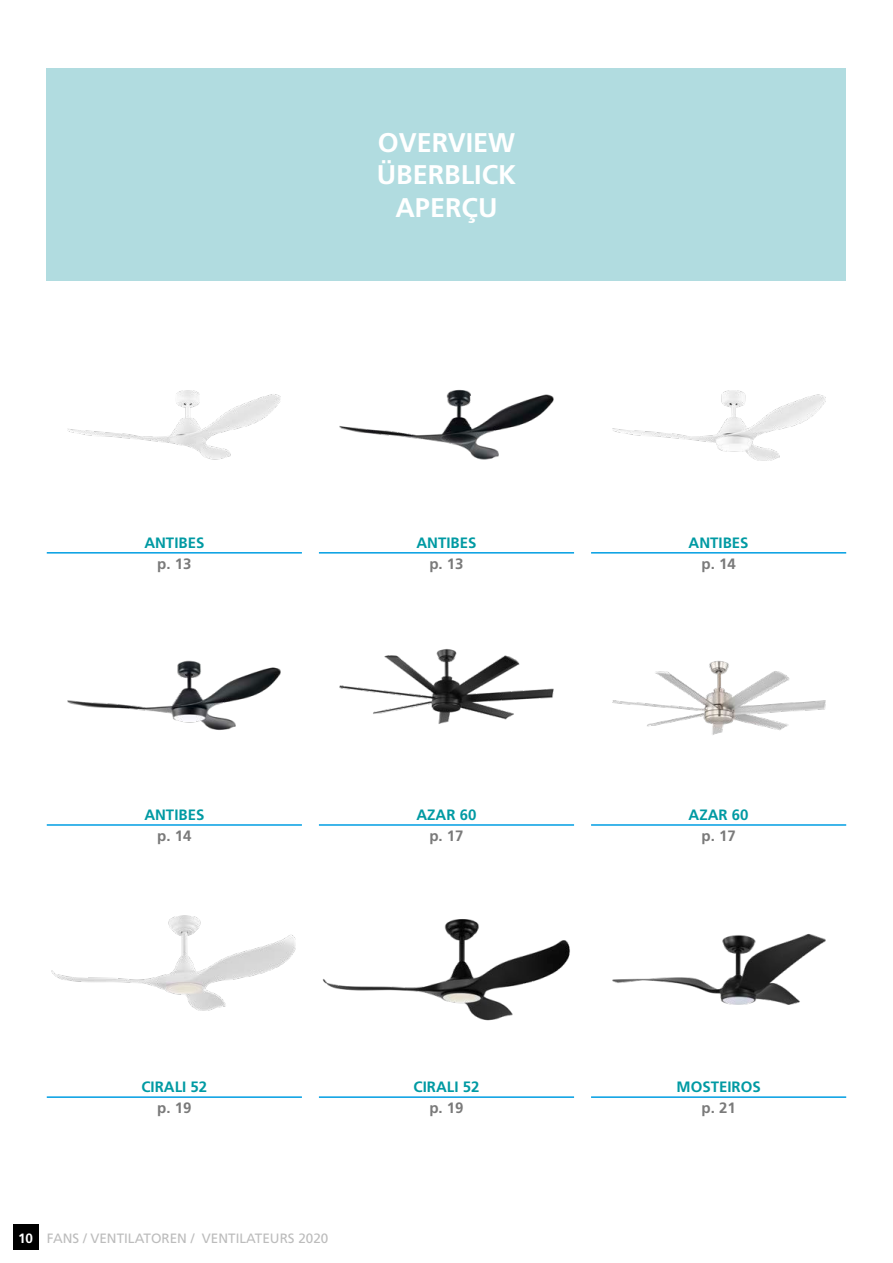
<style>
.page{position:relative;width:893px;height:1263px;background:#fff}
.page>*{position:absolute;margin:0;border:0;box-sizing:border-box;transform-origin:0 0}
.t1{font:700 27px/32.4px "Frutiger";color:#fff;text-align:center}
.t2{font:700 15px "Frutiger";color:#009aa3}
.t3{font:700 15px "Frutiger";color:#7a7a7a}
.t4{font:13.5px "Frutiger";color:#bcbcbc}
.s1{font-weight:700;color:#fff}
</style>
<div class="page">
<div style="left:47px;top:68px;width:799px;height:213px;background:#b1dce0"></div>
<img style="left:67px;top:390px;width:214px;height:70px">
<hr style="left:47px;top:552px;width:255px;height:2px;background:#009ee3">
<img style="left:339px;top:389px;width:215px;height:71px">
<hr style="left:319px;top:552px;width:255px;height:2px;background:#009ee3">
<img style="left:612px;top:390px;width:214px;height:71px">
<hr style="left:591px;top:552px;width:255px;height:2px;background:#009ee3">
<img style="left:67px;top:660px;width:214px;height:70px">
<hr style="left:47px;top:824px;width:255px;height:2px;background:#009ee3">
<img style="left:339px;top:649px;width:215px;height:75px">
<hr style="left:319px;top:824px;width:255px;height:2px;background:#009ee3">
<img style="left:612px;top:660px;width:214px;height:75px">
<hr style="left:591px;top:824px;width:255px;height:2px;background:#009ee3">
<img style="left:51px;top:915px;width:245px;height:96px">
<hr style="left:47px;top:1096px;width:255px;height:2px;background:#009ee3">
<img style="left:322px;top:919px;width:248px;height:102px">
<hr style="left:319px;top:1096px;width:255px;height:2px;background:#009ee3">
<img style="left:612px;top:934px;width:214px;height:71px">
<hr style="left:591px;top:1096px;width:255px;height:2px;background:#009ee3">
<div style="left:13px;top:1225px;width:25px;height:25px;background:#000"></div>
<h1 class="t1" style="left:377px;top:127px;width:141px">OVERVIEW<br>ÜBERBLICK<br>APERÇU</h1>
<p class="t2" style="left:144px;top:534px;width:62px">ANTIBES</p>
<p class="t3" style="left:157px;top:555px;width:36px">p. 13</p>
<p class="t2" style="left:416px;top:534px;width:62px">ANTIBES</p>
<p class="t3" style="left:429px;top:555px;width:36px">p. 13</p>
<p class="t2" style="left:689px;top:534px;width:62px">ANTIBES</p>
<p class="t3" style="left:701px;top:555px;width:36px">p. 14</p>
<p class="t2" style="left:144px;top:806px;width:62px">ANTIBES</p>
<p class="t3" style="left:157px;top:827px;width:36px">p. 14</p>
<p class="t2" style="left:416px;top:806px;width:62px">AZAR 60</p>
<p class="t3" style="left:429px;top:827px;width:36px">p. 17</p>
<p class="t2" style="left:689px;top:806px;width:62px">AZAR 60</p>
<p class="t3" style="left:701px;top:827px;width:36px">p. 17</p>
<p class="t2" style="left:141px;top:1078px;width:67px">CIRALI 52</p>
<p class="t3" style="left:157px;top:1099px;width:36px">p. 19</p>
<p class="t2" style="left:414px;top:1078px;width:67px">CIRALI 52</p>
<p class="t3" style="left:429px;top:1099px;width:36px">p. 19</p>
<p class="t2" style="left:676px;top:1078px;width:86px">MOSTEIROS</p>
<p class="t3" style="left:701px;top:1099px;width:36px">p. 21</p>
<p class="t4" style="left:18px;top:1230px;width:312px"><span class="s1">10</span> FANS / VENTILATOREN / VENTILATEURS 2020</p>
</div>
